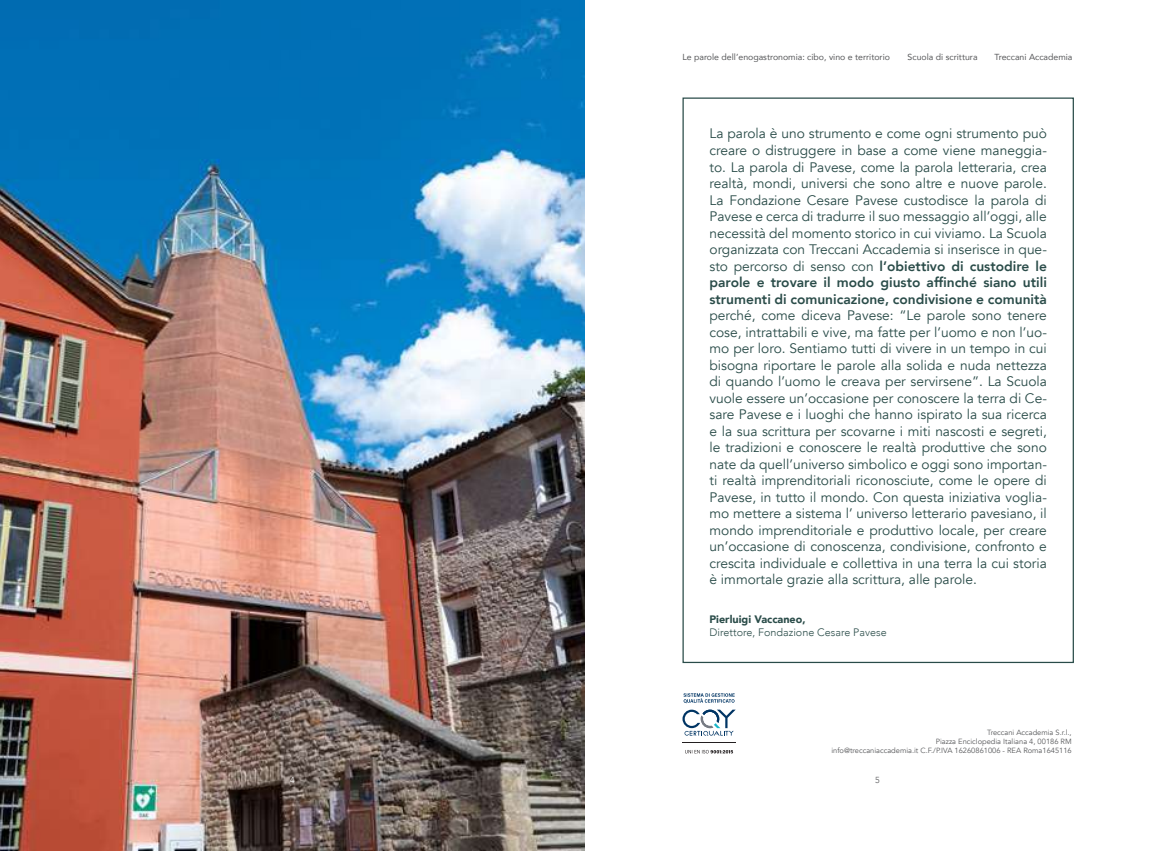
<style>
.page{position:relative;width:1170px;height:851px;background:#fff}
.page>*{position:absolute;margin:0;border:0;box-sizing:border-box;transform-origin:0 0}
.t1{font:13.75px/16.5px "Avenir";color:#2a4c49;text-align:justify}
.t2{font:300 10.75px "Avenir";color:#2a4c49}
.t3{font:900 10.75px "Avenir";color:#2a4c49}
.t4{font:8.75px "Avenir";color:#57585a}
.t5{font:300 8.75px "Avenir";color:#57585a}
.t6{font:300 8.75px "Avenir";color:#fff}
.t7{font:7.5px/9px "Avenir";color:#57585a;text-align:right}
.s1{font-weight:800}
</style>
<div class="page">
<svg style="left:683px;top:693px;width:51px;height:10px"></svg>
<svg style="left:682px;top:709px;width:53px;height:26px"></svg>
<hr style="left:682px;top:742px;width:53px;height:1px;background:#231f20">
<svg style="left:685px;top:749px;width:48px;height:4px"></svg>
<img style="left:0;top:0;width:585px;height:850px">
<p class="t6" style="left:290px;top:774px;width:6px">4</p>
<p class="t4" style="left:682px;top:50px;width:209px">Le parole dell’enogastronomia: cibo, vino e territorio</p>
<p class="t4" style="left:907px;top:50px;width:71px">Scuola di scrittura</p>
<p class="t4" style="left:994px;top:50px;width:79px">Treccani Accademia</p>
<p class="t1" style="left:709px;top:126px;width:339px">La parola è uno strumento e come ogni strumento può creare o distruggere in base a come viene maneggia&shy;to. La parola di Pavese, come la parola letteraria, crea realtà, mondi, universi che sono altre e nuove parole.<br>La Fondazione Cesare Pavese custodisce la parola di Pavese e cerca di tradurre il suo messaggio all’oggi, alle necessità del momento storico in cui viviamo. La Scuola organizzata con Treccani Accademia si inserisce in que&shy;sto percorso di senso con <span class="s1">l’obiettivo di custodire le parole e trovare il modo giusto affinché siano utili strumenti di comunicazione, condivisione e comunità</span></p>
<p class="t1" style="left:709px;top:307px;width:339px">perché, come diceva Pavese: “Le parole sono tenere cose, intrattabili e vive, ma fatte per l’uomo e non l’uo&shy;mo per loro. Sentiamo tutti di vivere in un tempo in cui bisogna riportare le parole alla solida e nuda nettezza di quando l’uomo le creava per servirsene”. La Scuola vuole essere un’occasione per conoscere la terra di Ce&shy;sare Pavese e i luoghi che hanno ispirato la sua ricerca e la sua scrittura per scovarne i miti nascosti e segreti, le tradizioni e conoscere le realtà produttive che sono nate da quell’universo simbolico e oggi sono importan&shy;ti realtà imprenditoriali riconosciute, come le opere di Pavese, in tutto il mondo. Con questa iniziativa voglia&shy;mo mettere a sistema l’ universo letterario pavesiano, il mondo imprenditoriale e produttivo locale, per creare un’occasione di conoscenza, condivisione, confronto e crescita individuale e collettiva in una terra la cui storia è immortale grazie alla scrittura, alle parole.</p>
<p class="t3" style="left:709px;top:609px;width:97px">Pierluigi Vaccaneo,</p>
<p class="t2" style="left:709px;top:625px;width:179px">Direttore, Fondazione Cesare Pavese</p>
<p class="t7" style="left:831px;top:728px;width:242px">Treccani Accademia S.r.l.,<br>Piazza Enciclopedia Italiana 4, 00186 RM<br>info@treccaniaccademia.it C.F./P.IVA 16260861006 - REA Roma1645116</p>
<p class="t5" style="left:875px;top:775px;width:6px">5</p>
</div>
